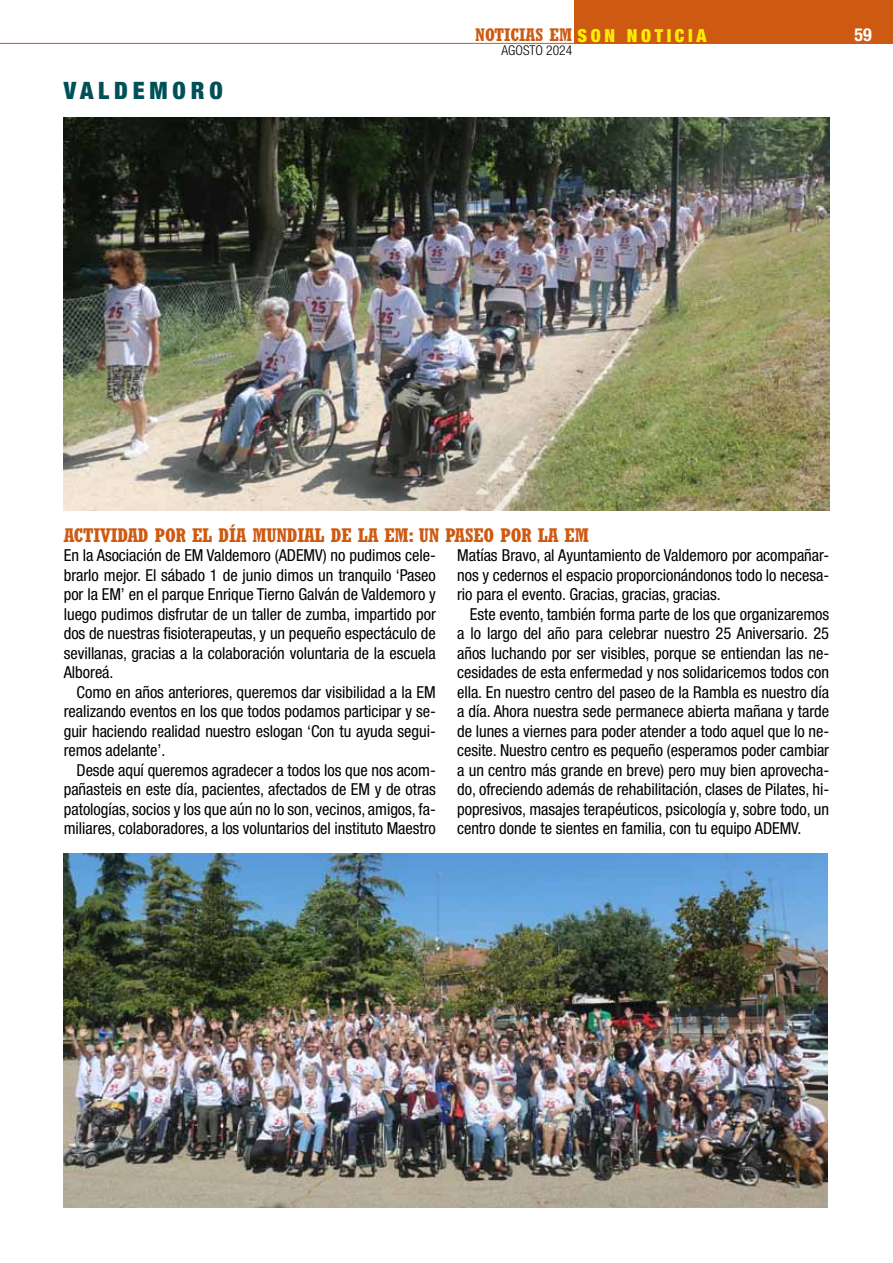
<style>
.page{position:relative;width:893px;height:1263px;background:#fff}
.page>*{position:absolute;margin:0;border:0;box-sizing:border-box;transform-origin:0 0}
.t1{font:900 condensed 24px "Helvetica Neue";letter-spacing:.2em;color:#005057}
.t2{font:700 condensed 19.5px "Rockwell";letter-spacing:-.01em;color:#ce5a11}
.t3{font:700 condensed 18px "Rockwell";color:#ce5a11}
.t4{font:700 condensed 18px "Helvetica Neue";color:#fff}
.t5{font:condensed 16.5px/19.5px "Helvetica Neue";letter-spacing:-.005em;color:#000;text-align:justify}
.t6{font:300 condensed 13.5px "Helvetica Neue";color:#000}
.s1{font-family:"Helvetica Neue";font-weight:900;color:#ffed00}
</style>
<div class="page">
<div style="left:574px;top:0;width:319px;height:43px;background:#ce5a11"></div>
<hr style="left:0;top:43px;width:893px;height:1px;background:#ce5a11">
<img style="left:64px;top:118px;width:765px;height:393px">
<img style="left:64px;top:854px;width:764px;height:354px">
<h1 class="t1" style="left:64px;top:75px;width:160px">VALDEMORO</h1>
<p class="t3" style="left:475px;top:25px;width:233px">NOTICIAS EM <span class="s1">SON NOTICIA</span></p>
<p class="t4" style="left:854px;top:23px;width:19px">59</p>
<p class="t6" style="left:501px;top:43px;width:72px">AGOSTO 2024</p>
<p class="t2" style="left:64px;top:524px;width:527px">ACTIVIDAD POR EL DÍA MUNDIAL DE LA EM: UN PASEO POR LA EM</p>
<p class="t5" style="left:64px;top:545px;width:374px">En la Asociación de EM Valdemoro (ADEMV) no pudimos cele&shy;brarlo mejor. El sábado 1 de junio dimos un tranquilo ‘Paseo por la EM’ en el parque Enrique Tierno Galván de Valdemoro y luego pudimos disfrutar de un taller de zumba, impartido por dos de nuestras fisioterapeutas, y un pequeño espectáculo de sevillanas, gracias a la colaboración voluntaria de la escuela Alboreá.</p>
<p class="t5" style="left:64px;top:682px;width:374px;text-indent:13px">Como en años anteriores, queremos dar visibilidad a la EM realizando eventos en los que todos podamos participar y se&shy;guir haciendo realidad nuestro eslogan ‘Con tu ayuda segui&shy;remos adelante’.</p>
<p class="t5" style="left:64px;top:760px;width:374px;text-indent:13px">Desde aquí queremos agradecer a todos los que nos acom&shy;pañasteis en este día, pacientes, afectados de EM y de otras patologías, socios y los que aún no lo son, vecinos, amigos, fa&shy;miliares, colaboradores, a los voluntarios del instituto Maestro</p>
<p class="t5" style="left:457px;top:545px;width:374px">Matías Bravo, al Ayuntamiento de Valdemoro por acompañar&shy;nos y cedernos el espacio proporcionándonos todo lo necesa&shy;rio para el evento. Gracias, gracias, gracias.</p>
<p class="t5" style="left:457px;top:604px;width:374px;text-indent:13px">Este evento, también forma parte de los que organizaremos a lo largo del año para celebrar nuestro 25 Aniversario. 25 años luchando por ser visibles, porque se entiendan las ne&shy;cesidades de esta enfermedad y nos solidaricemos todos con ella. En nuestro centro del paseo de la Rambla es nuestro día a día. Ahora nuestra sede permanece abierta mañana y tarde de lunes a viernes para poder atender a todo aquel que lo ne&shy;cesite. Nuestro centro es pequeño (esperamos poder cambiar a un centro más grande en breve) pero muy bien aprovecha&shy;do, ofreciendo además de rehabilitación, clases de Pilates, hi&shy;popresivos, masajes terapéuticos, psicología y, sobre todo, un centro donde te sientes en familia, con tu equipo ADEMV.</p>
</div>
